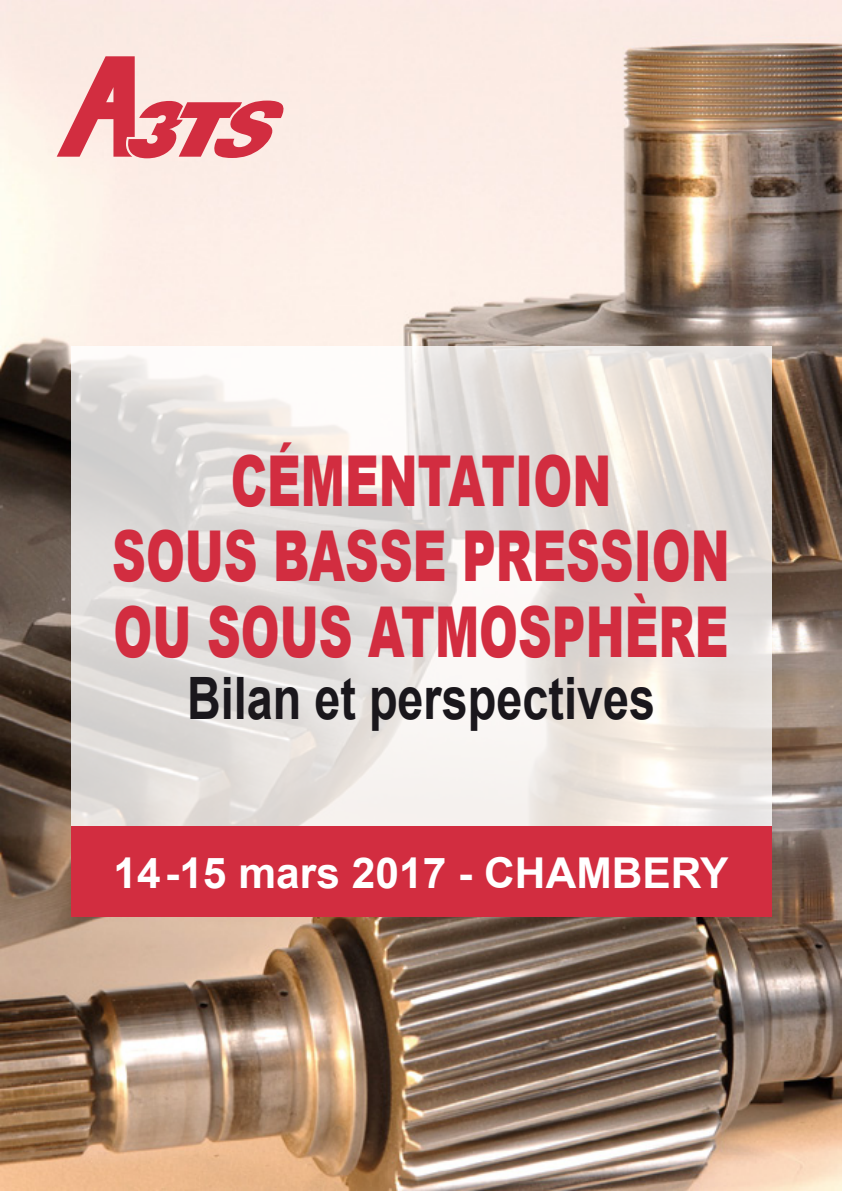
<style>
.page{position:relative;width:842px;height:1191px;background:#fff}
.page>*{position:absolute;margin:0;border:0;box-sizing:border-box;transform-origin:0 0}
.t1{font:900 70.2px/75.6px "Arial";color:#d22d40;text-align:center;scale:.67 1}
.t2{font:700 58.4px "Arial";color:#1a171c;scale:.8 1}
.t3{font:700 42.6px "Arial";color:#fff}
</style>
<div class="page">
<img style="left:0;top:0;width:842px;height:1191px">
<svg style="left:71px;top:347px;width:700px;height:478px"></svg>
<div style="left:71px;top:825px;width:700px;height:91px;background:#d22d40"></div>
<svg style="left:57px;top:56px;width:227px;height:102px;background:#ea9da0"></svg>
<p class="t1" style="left:112px;top:440px;width:923px">CÉMENTATION<br>SOUS BASSE PRESSION<br>OU SOUS ATMOSPHÈRE</p>
<p class="t2" style="left:187px;top:660px;width:586px">Bilan et perspectives</p>
<p class="t3" style="left:114px;top:845px;width:616px">14-15 mars 2017 - CHAMBERY</p>
</div>
